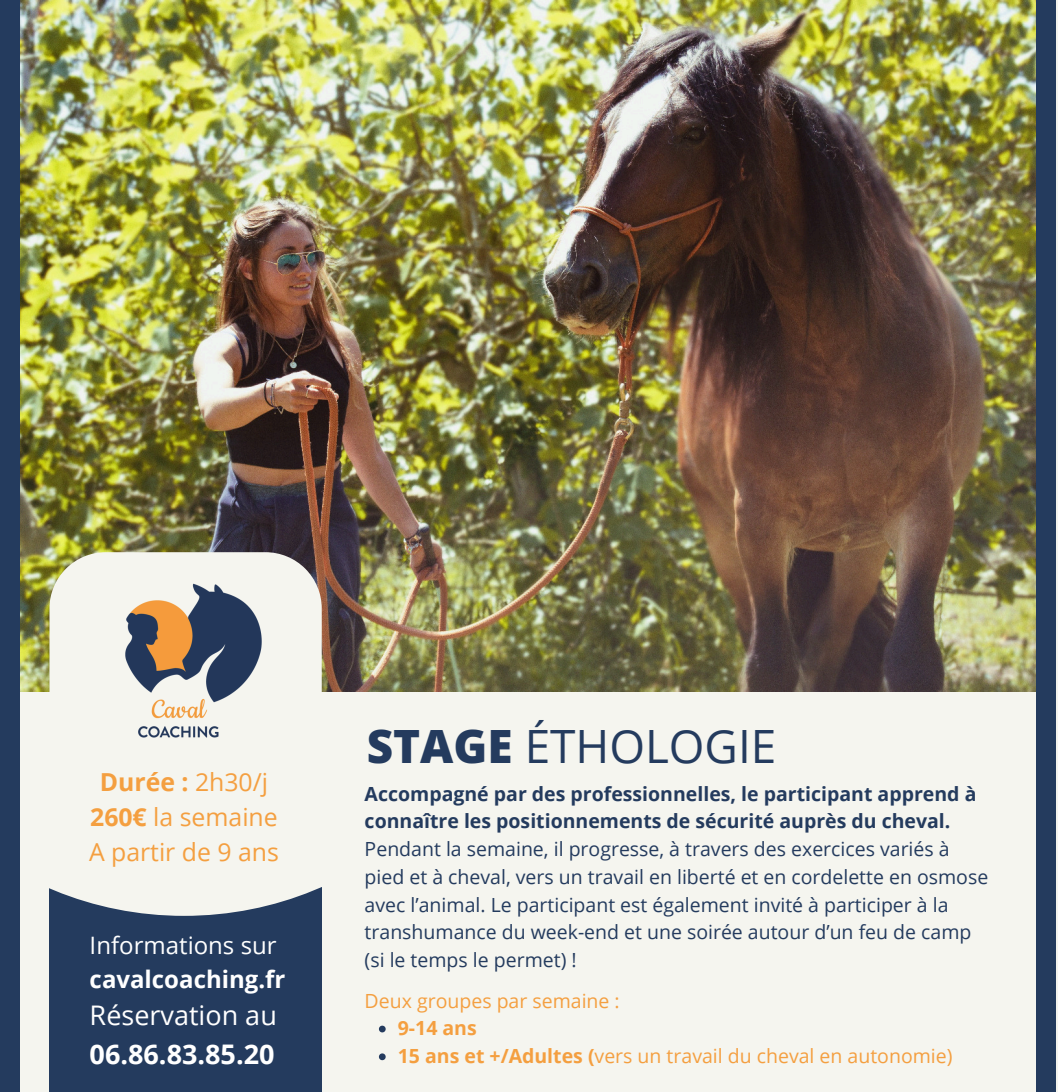
<style>
.page{position:relative;width:1058px;height:1092px;background:#fff}
.page>*{position:absolute;margin:0;border:0;box-sizing:border-box;transform-origin:0 0}
.t1{font:45.9px "Open Sans";color:#243b5e}
.t2{font:700 27px/38.2px "Open Sans";color:#fff}
.t3{font:24.75px/34.8px "Open Sans";color:#f49f40;text-align:center}
.t4{font:700 24px/33.8px "Open Sans";color:#fff}
.t5{font:19.5px/27.8px "Open Sans";color:#243b5e}
.t6{font:19.5px "Open Sans";color:#f49f40}
.t7{font:700 19.5px "Open Sans";color:#f49f40}
.s1{font-weight:700}
.s2{font-weight:400}
.s3{font-weight:800}
</style>
<div class="page">
<div style="left:0;top:0;width:1058px;height:1091px;background:#f5f5ef"></div>
<div style="left:49px;top:887px;width:273px;height:204px;background:#243b5e"></div>
<svg style="left:20px;top:691px;width:497px;height:224px"></svg>
<img style="left:20px;top:0;width:1016px;height:691px">
<div style="left:0;top:0;width:20px;height:1091px;background:#243b5e"></div>
<div style="left:1036px;top:0;width:20px;height:1091px;background:#243b5e"></div>
<svg style="left:49px;top:552px;width:273px;height:202px"></svg>
<img style="left:117px;top:546px;width:176px;height:218px">
<svg style="left:379px;top:1025px;width:6px;height:7px"></svg>
<svg style="left:379px;top:1053px;width:6px;height:6px"></svg>
<p class="t3" style="left:89px;top:764px;width:191px"><span class="s1">Durée :</span> 2h30/j<br><span class="s1">260€</span> la semaine<br>A partir de 9 ans</p>
<p class="t4" style="left:90px;top:928px;width:197px"><span class="s2">Informations sur </span>cavalcoaching.fr</p>
<p class="t2" style="left:90px;top:995px;width:189px"><span class="s2">Réservation au<br></span>06.86.83.85.20</p>
<h1 class="t1" style="left:367px;top:714px;width:411px"><span class="s3">STAGE</span> ÉTHOLOGIE</h1>
<h2 class="t5" style="left:364px;top:779px;width:625px"><span class="s1">Accompagné par des professionnelles, le participant apprend à connaître les positionnements de sécurité auprès du cheval.<br></span>Pendant la semaine, il progresse, à travers des exercices variés à pied et à cheval, vers un travail en liberté et en cordelette en osmose avec l’animal. Le participant est également invité à participer à la transhumance du week-end et une soirée autour d’un feu de camp (si le temps le permet) !</h2>
<p class="t6" style="left:364px;top:986px;width:257px">Deux groupes par semaine :</p>
<p class="t7" style="left:398px;top:1014px;width:80px">9-14 ans</p>
<p class="t6" style="left:398px;top:1042px;width:556px"><span class="s1">15 ans et +/Adultes (</span>vers un travail du cheval en autonomie)</p>
</div>
